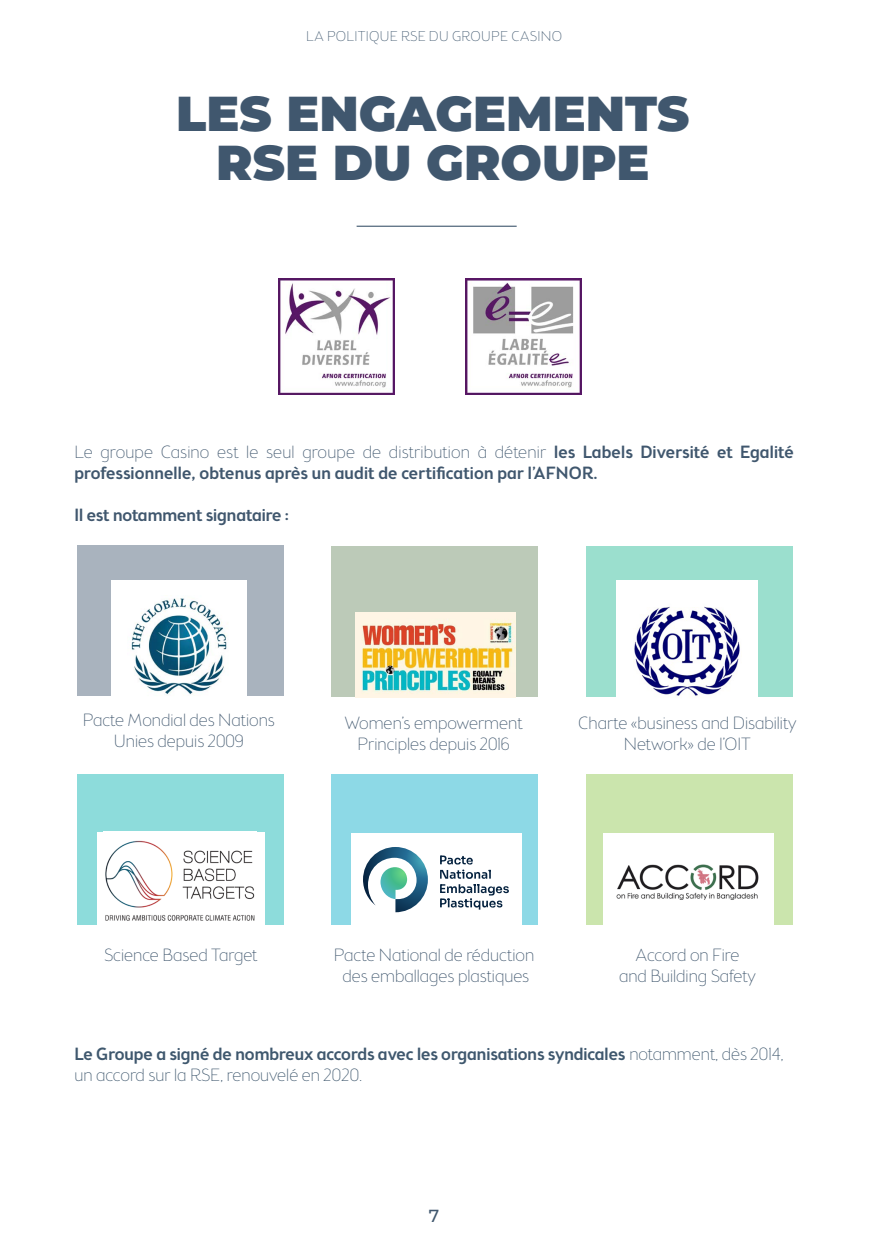
<style>
.page{position:relative;width:893px;height:1260px;background:#fff}
.page>*{position:absolute;margin:0;border:0;box-sizing:border-box;transform-origin:0 0}
.titres{font:900 49px "Montserrat";color:#40576e}
.t1{font:100 17.5px/21px "Brooklyn Samuels Five";color:#40576e;text-align:center}
.t2{font:500 17.5px/21px "Brooklyn Samuels Five";letter-spacing:.01em;color:#40576e}
.t3{font:500 17.5px/21px "Brooklyn Samuels Five";color:#3f586e}
.t4{font:100 17.5px "Brooklyn Samuels Five";letter-spacing:-.025em;color:#40576e}
.t5{font:500 17.5px "Montserrat";color:#40576e}
.t6{font:100 14px "Brooklyn Samuels Five";letter-spacing:.02em;color:#3f576e}
.s1{font-weight:100}
</style>
<div class="page">
<div style="left:77px;top:545px;width:207px;height:151px;background:#a9b3be"></div>
<div style="left:77px;top:774px;width:207px;height:150px;background:#8ddcdb"></div>
<div style="left:331px;top:774px;width:207px;height:150px;background:#8dd9e6"></div>
<div style="left:586px;top:774px;width:206px;height:150px;background:#cbe5ad"></div>
<div style="left:331px;top:546px;width:207px;height:151px;background:#bccab8"></div>
<div style="left:586px;top:546px;width:206px;height:151px;background:#9bdfce"></div>
<hr style="left:357px;top:226px;width:160px;height:1px;background:#3f576e">
<img style="left:355px;top:613px;width:160px;height:84px">
<div style="left:111px;top:580px;width:136px;height:134px;background:#fff"></div>
<img style="left:131px;top:598px;width:96px;height:97px">
<div style="left:616px;top:580px;width:142px;height:130px;background:#fff"></div>
<img style="left:633px;top:606px;width:107px;height:90px">
<div style="left:351px;top:834px;width:171px;height:97px;background:#fff"></div>
<svg style="left:440px;top:855px;width:69px;height:55px"></svg>
<svg style="left:363px;top:847px;width:65px;height:65px"></svg>
<div style="left:97px;top:832px;width:167px;height:99px;background:#fff"></div>
<img style="left:105px;top:840px;width:150px;height:81px">
<img style="left:279px;top:278px;width:115px;height:116px">
<img style="left:465px;top:278px;width:116px;height:116px">
<img style="left:603px;top:834px;width:170px;height:90px">
<p class="t6" style="left:306px;top:28px;width:257px">LA POLITIQUE RSE DU GROUPE CASINO</p>
<p class="titres" style="left:176px;top:76px;width:515px">LES ENGAGEMENTS</p>
<p class="titres" style="left:216px;top:125px;width:435px">RSE DU GROUPE</p>
<p class="t2" style="left:74px;top:443px;width:721px"><span class="s1">Le groupe Casino est le seul groupe de distribution à détenir</span> les Labels Diversité et Egalité professionnelle, obtenus après un audit de certification par l’AFNOR.</p>
<p class="t2" style="left:74px;top:506px;width:216px">Il est notamment signataire :</p>
<p class="t1" style="left:83px;top:711px;width:194px">Pacte Mondial des Nations<br>Unies depuis 2009</p>
<p class="t1" style="left:345px;top:713px;width:179px">Women’s empowerment<br>Principles depuis 2016</p>
<p class="t1" style="left:578px;top:713px;width:220px">Charte «business and Disability<br>Network» de l’OIT</p>
<p class="t1" style="left:104px;top:945px;width:155px">Science Based Target</p>
<p class="t1" style="left:334px;top:945px;width:202px">Pacte National de réduction</p>
<p class="t1" style="left:342px;top:966px;width:188px">des emballages plastiques</p>
<p class="t4" style="left:635px;top:945px;width:106px">Accord on Fire</p>
<p class="t1" style="left:619px;top:967px;width:138px">and Building Safety</p>
<p class="t3" style="left:74px;top:1045px;width:711px">Le Groupe a signé de nombreux accords avec les organisations syndicales <span class="s1">notamment, dès 2014, un accord sur la RSE, renouvelé en 2020.</span></p>
<p class="t5" style="left:429px;top:1204px;width:12px">7</p>
</div>
